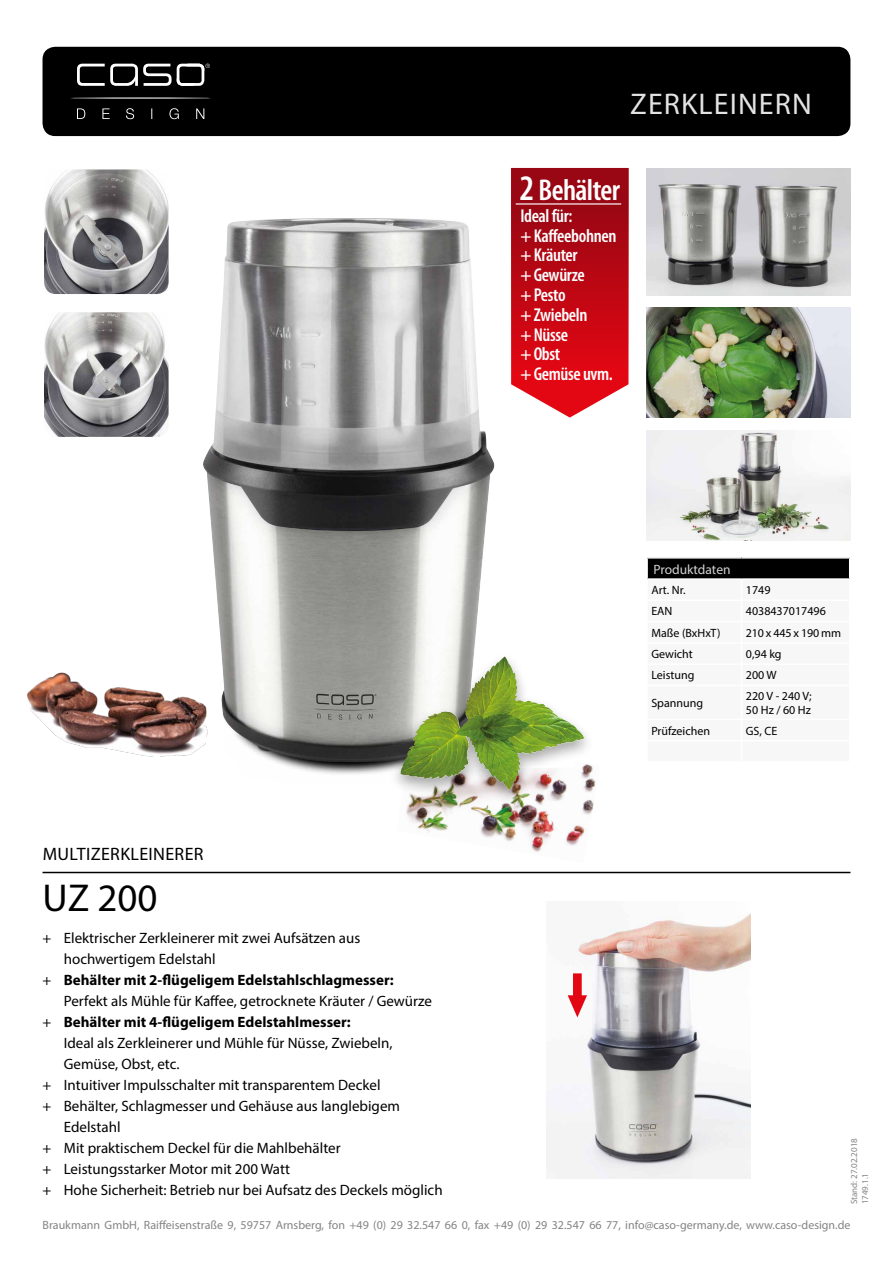
<style>
.page{position:relative;width:893px;height:1263px;background:#fff}
.page>*{position:absolute;margin:0;border:0;box-sizing:border-box;transform-origin:0 0}
.t1{font:39px "Myriad Pro";color:#000}
.t2{font:600 condensed 30.3px "Myriad Pro";letter-spacing:-.02em;color:#fff}
.t3{font:30px "Myriad Pro";letter-spacing:.04em;color:#e3e3e3}
.t4{font:600 condensed 18.6px/19.8px "Myriad Pro";letter-spacing:-.02em;color:#fff}
.t5{font:18px "Myriad Pro";letter-spacing:.02em;color:#000}
.t6{font:15px "Myriad Pro";color:#000}
.t7{font:700 15px "Myriad Pro";color:#000}
.t8{font:13.5px "Myriad Pro";color:#d2d2d2}
.t9{font:12px "Myriad Pro";color:#848484}
.t10{font:12px/14.4px "Myriad Pro";color:#000}
.t11{font:12px "Myriad Pro";letter-spacing:-.02em;color:#000}
.t12{font:9px/10.8px "Myriad Pro";color:#848484}
.s1{font-size:36px}
.s2{font-weight:400}
</style>
<div class="page">
<hr style="left:43px;top:872px;width:807px;height:1px;background:#000">
<div style="left:43px;top:47px;width:807px;height:89px;background:#000;border-radius:13px"></div>
<hr style="left:70px;top:97px;width:141px;height:2px;background:#fff;border-radius:50%">
<svg style="left:77px;top:64px;width:133px;height:22px"></svg>
<svg style="left:77px;top:108px;width:127px;height:11px"></svg>
<img style="left:646px;top:307px;width:204px;height:111px">
<img style="left:646px;top:430px;width:204px;height:111px">
<img style="left:546px;top:913px;width:205px;height:265px">
<img style="left:646px;top:168px;width:204px;height:127px">
<img style="left:203px;top:218px;width:292px;height:556px">
<img style="left:406px;top:781px;width:190px;height:71px">
<img style="left:27px;top:670px;width:186px;height:86px">
<div style="left:389px;top:652px;width:206px;height:155px;background:#000;opacity:.35"></div>
<img style="left:401px;top:657px;width:103px;height:122px">
<svg style="left:511px;top:168px;width:117px;height:250px;background:#c01823"></svg>
<hr style="left:516px;top:203px;width:105px;height:2px;background:#fff">
<svg style="left:568px;top:973px;width:19px;height:44px"></svg>
<img style="left:46px;top:314px;width:121px;height:121px">
<div style="left:43px;top:311px;width:127px;height:127px;border:2px solid #fff;border-radius:13px"></div>
<img style="left:46px;top:171px;width:121px;height:122px">
<div style="left:43px;top:168px;width:127px;height:128px;border:2px solid #fff;border-radius:13px"></div>
<div style="left:647px;top:559px;width:203px;height:20px;background:#000"></div>
<p class="t5" style="left:43px;top:843px;width:162px">MULTIZERKLEINERER</p>
<h1 class="t1" style="left:43px;top:873px;width:117px">UZ 200</h1>
<h3 class="t3" style="left:630px;top:85px;width:183px">ZERKLEINERN</h3>
<h2 class="t2" style="left:520px;top:172px;width:102px"><span class="s1">2</span> Behälter</h2>
<p class="t4" style="left:520px;top:206px;width:98px">Ideal für:<br>+ Kaffeebohnen + Kräuter<br>+ Gewürze<br>+ Pesto<br>+ Zwiebeln<br>+ Nüsse<br>+ Obst<br>+ Gemüse uvm.</p>
<p class="t8" style="left:653px;top:561px;width:79px">Produktdaten</p>
<p class="t10" style="left:651px;top:583px;width:36px">Art. Nr.</p>
<p class="t10" style="left:746px;top:583px;width:26px">1749</p>
<p class="t10" style="left:651px;top:604px;width:23px">EAN</p>
<p class="t10" style="left:746px;top:604px;width:82px">4038437017496</p>
<p class="t10" style="left:651px;top:625px;width:71px">Maße (BxHxT)</p>
<p class="t11" style="left:746px;top:625px;width:97px">210 x 445 x 190 mm</p>
<p class="t10" style="left:651px;top:647px;width:43px">Gewicht</p>
<p class="t10" style="left:746px;top:647px;width:37px">0,94 kg</p>
<p class="t10" style="left:651px;top:668px;width:45px">Leistung</p>
<p class="t10" style="left:746px;top:668px;width:32px">200 W</p>
<p class="t10" style="left:651px;top:695px;width:53px">Spannung</p>
<p class="t10" style="left:746px;top:688px;width:67px">220 V - 240 V;<br>50 Hz / 60 Hz</p>
<p class="t10" style="left:651px;top:723px;width:60px">Prüfzeichen</p>
<p class="t10" style="left:746px;top:723px;width:33px">GS, CE</p>
<p class="t6" style="left:43px;top:928px;width:319px">+ Elektrischer Zerkleinerer mit zwei Aufsätzen aus</p>
<p class="t6" style="left:64px;top:949px;width:153px">hochwertigem Edelstahl</p>
<p class="t7" style="left:43px;top:970px;width:353px"><span class="s2">+</span> Behälter mit 2-flügeligem Edelstahlschlagmesser:</p>
<p class="t6" style="left:64px;top:991px;width:370px">Perfekt als Mühle für Kaffee, getrocknete Kräuter / Gewürze</p>
<p class="t7" style="left:43px;top:1012px;width:310px"><span class="s2">+</span> Behälter mit 4-flügeligem Edelstahlmesser:</p>
<p class="t6" style="left:64px;top:1033px;width:330px">Ideal als Zerkleinerer und Mühle für Nüsse, Zwiebeln,</p>
<p class="t6" style="left:64px;top:1054px;width:117px">Gemüse, Obst, etc.</p>
<p class="t6" style="left:43px;top:1075px;width:340px">+ Intuitiver Impulsschalter mit transparentem Deckel</p>
<p class="t6" style="left:43px;top:1096px;width:359px">+ Behälter, Schlagmesser und Gehäuse aus langlebigem</p>
<p class="t6" style="left:64px;top:1117px;width:58px">Edelstahl</p>
<p class="t6" style="left:43px;top:1138px;width:300px">+ Mit praktischem Deckel für die Mahlbehälter</p>
<p class="t6" style="left:43px;top:1159px;width:249px">+ Leistungsstarker Motor mit 200 Watt</p>
<p class="t6" style="left:43px;top:1180px;width:402px">+ Hohe Sicherheit: Betrieb nur bei Aufsatz des Deckels möglich</p>
<p class="t9" style="left:43px;top:1217px;width:809px">Braukmann GmbH, Raiffeisenstraße 9, 59757 Arnsberg, fon +49 (0) 29 32.547 66 0, fax +49 (0) 29 32.547 66 77, info@caso-germany.de, www.caso-design.de</p>
<p class="t12" style="left:849px;top:1204px;width:68px;rotate:-90deg">Stand: 27.02.2018<br>1749.1.1</p>
</div>
